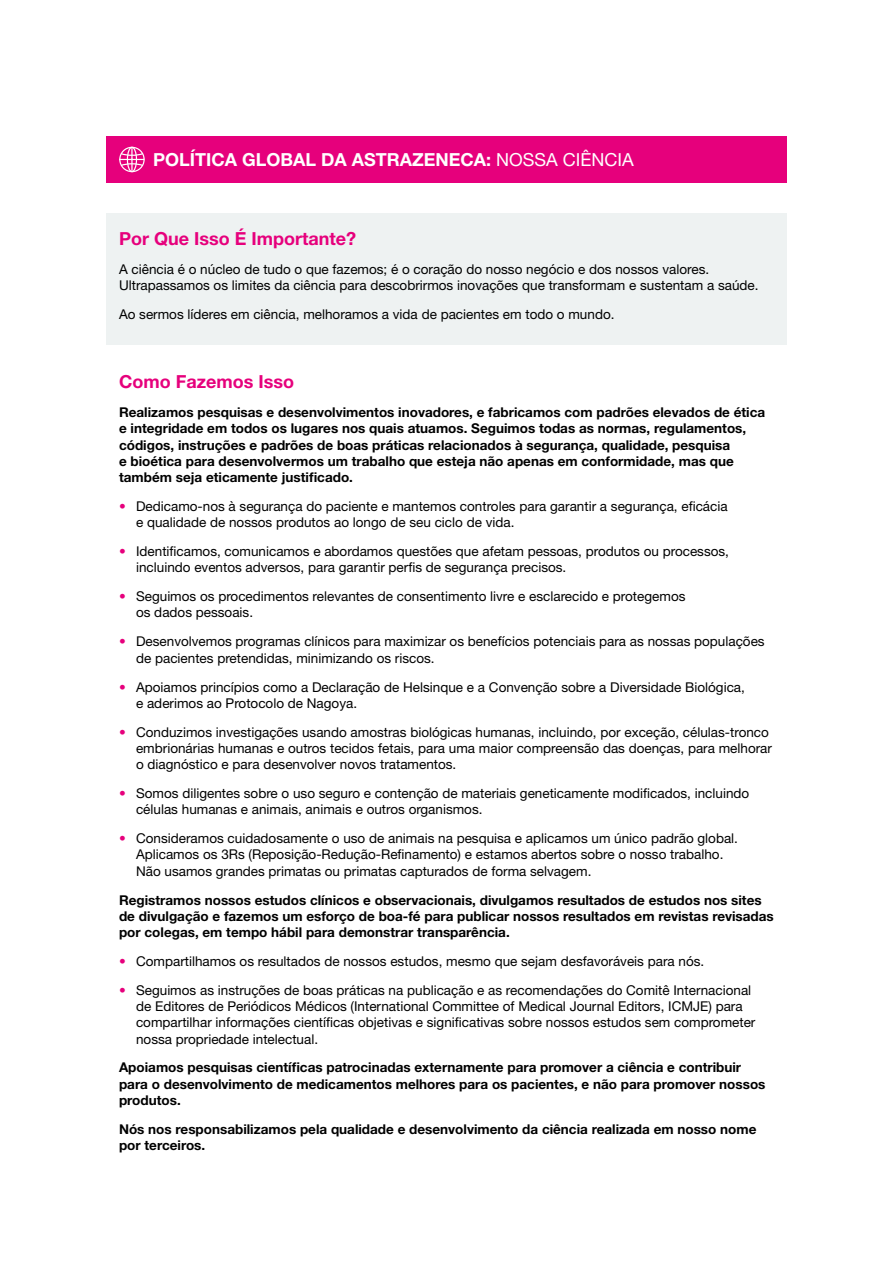
<style>
.page{position:relative;width:893px;height:1263px;background:#fff}
.page>*{position:absolute;margin:0;border:0;box-sizing:border-box;transform-origin:0 0}
.t1{font:700 18px "Helvetica Neue LT Std";color:#fff}
.t2{font:700 18px "Helvetica Neue LT Std";color:#e6007c}
.t3{font:13.5px/16.2px "Helvetica Neue LT Std";color:#000}
.t4{font:700 13.5px/16.2px "Helvetica Neue LT Std";color:#000}
.s1{font-weight:400}
.s2{color:#e6007c}
</style>
<div class="page">
<div style="left:106px;top:213px;width:681px;height:131px;background:#eef2f2"></div>
<div style="left:106px;top:136px;width:681px;height:47px;background:#e6007c"></div>
<svg style="left:119px;top:146px;width:26px;height:27px"></svg>
<h1 class="t1" style="left:153px;top:148px;width:482px">POLÍTICA GLOBAL DA ASTRAZENECA: <span class="s1">NOSSA CIÊNCIA</span></h1>
<h1 class="t2" style="left:119px;top:227px;width:238px">Por Que Isso É Importante?</h1>
<p class="t3" style="left:119px;top:260px;width:641px">A ciência é o núcleo de tudo o que fazemos; é o coração do nosso negócio e dos nossos valores.<br>Ultrapassamos os limites da ciência para descobrirmos inovações que transformam e sustentam a saúde.</p>
<p class="t3" style="left:119px;top:306px;width:497px">Ao sermos líderes em ciência, melhoramos a vida de pacientes em todo o mundo.</p>
<h1 class="t2" style="left:119px;top:371px;width:176px">Como Fazemos Isso</h1>
<p class="t4" style="left:119px;top:404px;width:648px">Realizamos pesquisas e desenvolvimentos inovadores, e fabricamos com padrões elevados de ética e integridade em todos os lugares nos quais atuamos. Seguimos todas as normas, regulamentos, códigos, instruções e padrões de boas práticas relacionados à segurança, qualidade, pesquisa<br>e bioética para desenvolvermos um trabalho que esteja não apenas em conformidade, mas que também seja eticamente justificado.</p>
<p class="t3" style="left:136px;top:498px;width:593px;text-indent:-17px"><span class="s2">•</span> Dedicamo-nos à segurança do paciente e mantemos controles para garantir a segurança, eficácia e qualidade de nossos produtos ao longo de seu ciclo de vida.</p>
<p class="t3" style="left:136px;top:543px;width:594px;text-indent:-17px"><span class="s2">•</span> Identificamos, comunicamos e abordamos questões que afetam pessoas, produtos ou processos, incluindo eventos adversos, para garantir perfis de segurança precisos.</p>
<p class="t3" style="left:136px;top:588px;width:551px;text-indent:-17px"><span class="s2">•</span> Seguimos os procedimentos relevantes de consentimento livre e esclarecido e protegemos os dados pessoais.</p>
<p class="t3" style="left:136px;top:633px;width:630px;text-indent:-17px"><span class="s2">•</span> Desenvolvemos programas clínicos para maximizar os benefícios potenciais para as nossas populações de pacientes pretendidas, minimizando os riscos.</p>
<p class="t3" style="left:136px;top:678px;width:610px;text-indent:-17px"><span class="s2">•</span> Apoiamos princípios como a Declaração de Helsinque e a Convenção sobre a Diversidade Biológica, e aderimos ao Protocolo de Nagoya.</p>
<p class="t3" style="left:136px;top:724px;width:637px;text-indent:-17px"><span class="s2">•</span> Conduzimos investigações usando amostras biológicas humanas, incluindo, por exceção, células-tronco embrionárias humanas e outros tecidos fetais, para uma maior compreensão das doenças, para melhorar o diagnóstico e para desenvolver novos tratamentos.</p>
<p class="t3" style="left:136px;top:785px;width:615px;text-indent:-17px"><span class="s2">•</span> Somos diligentes sobre o uso seguro e contenção de materiais geneticamente modificados, incluindo células humanas e animais, animais e outros organismos.</p>
<p class="t3" style="left:136px;top:830px;width:603px;text-indent:-17px"><span class="s2">•</span> Consideramos cuidadosamente o uso de animais na pesquisa e aplicamos um único padrão global.<br>Aplicamos os 3Rs (Reposição-Redução-Refinamento) e estamos abertos sobre o nosso trabalho.<br>Não usamos grandes primatas ou primatas capturados de forma selvagem.</p>
<p class="t4" style="left:119px;top:891px;width:656px">Registramos nossos estudos clínicos e observacionais, divulgamos resultados de estudos nos sites de divulgação e fazemos um esforço de boa-fé para publicar nossos resultados em revistas revisadas por colegas, em tempo hábil para demonstrar transparência.</p>
<p class="t3" style="left:119px;top:953px;width:587px"><span class="s2">•</span> Compartilhamos os resultados de nossos estudos, mesmo que sejam desfavoráveis para nós.</p>
<p class="t3" style="left:136px;top:982px;width:621px;text-indent:-17px"><span class="s2">•</span> Seguimos as instruções de boas práticas na publicação e as recomendações do Comitê Internacional de Editores de Periódicos Médicos (International Committee of Medical Journal Editors, ICMJE) para compartilhar informações científicas objetivas e significativas sobre nossos estudos sem comprometer nossa propriedade intelectual.</p>
<p class="t4" style="left:119px;top:1059px;width:648px">Apoiamos pesquisas científicas patrocinadas externamente para promover a ciência e contribuir para o desenvolvimento de medicamentos melhores para os pacientes, e não para promover nossos produtos.</p>
<p class="t4" style="left:119px;top:1120px;width:639px">Nós nos responsabilizamos pela qualidade e desenvolvimento da ciência realizada em nosso nome por terceiros.</p>
</div>
